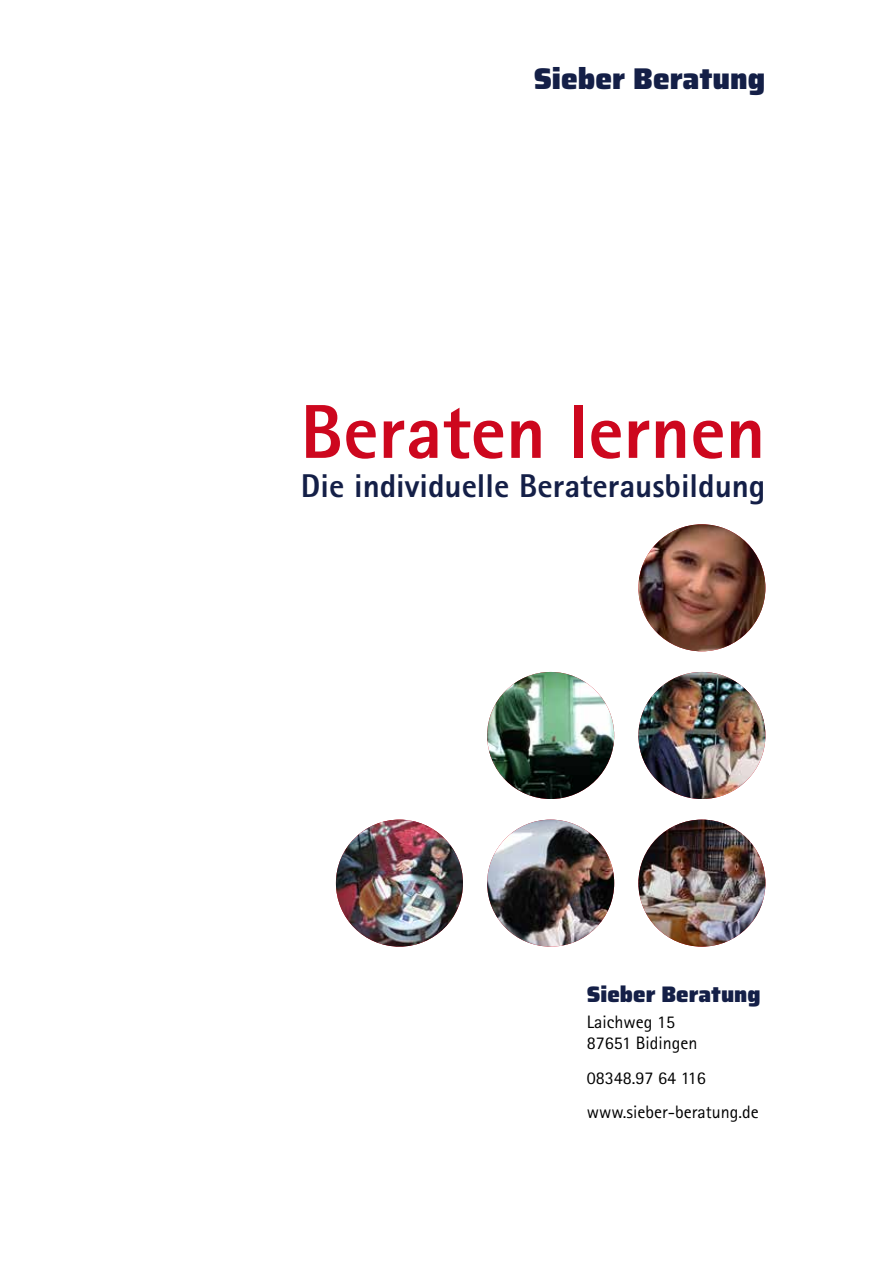
<style>
.page{position:relative;width:893px;height:1263px;background:#fff}
.page>*{position:absolute;margin:0;border:0;box-sizing:border-box;transform-origin:0 0}
.t1{font:800 76.5px "Rotis Sans Serif Std";color:#cd071e}
.t2{font:800 33px "Rotis Sans Serif Std";color:#141f47}
.t3{font:900 30px "Saira";color:#141f47}
.t4{font:900 22.5px "Saira";color:#141f47}
.t5{font:18px/21.6px "Rotis Sans Serif Std";color:#000}
</style>
<div class="page">
<img style="left:336px;top:820px;width:127px;height:127px;border-radius:64px">
<img style="left:638px;top:820px;width:127px;height:127px;border-radius:64px">
<img style="left:638px;top:672px;width:127px;height:127px;border-radius:64px">
<img style="left:638px;top:524px;width:127px;height:127px;border-radius:64px">
<img style="left:487px;top:820px;width:127px;height:127px;border-radius:64px">
<img style="left:487px;top:672px;width:127px;height:127px;border-radius:64px">
<h3 class="t3" style="left:534px;top:54px;width:233px">Sieber Beratung</h3>
<h1 class="t1" style="left:301px;top:383px;width:466px">Beraten lernen</h1>
<h2 class="t2" style="left:301px;top:465px;width:466px">Die individuelle Beraterausbildung</h2>
<p class="t4" style="left:587px;top:976px;width:175px">Sieber Beratung</p>
<p class="t5" style="left:587px;top:1010px;width:112px">Laichweg 15<br>87651 Bidingen</p>
<p class="t5" style="left:587px;top:1060px;width:173px;line-height:34.3px">08348.97 64 116 www.sieber-beratung.de</p>
</div>
